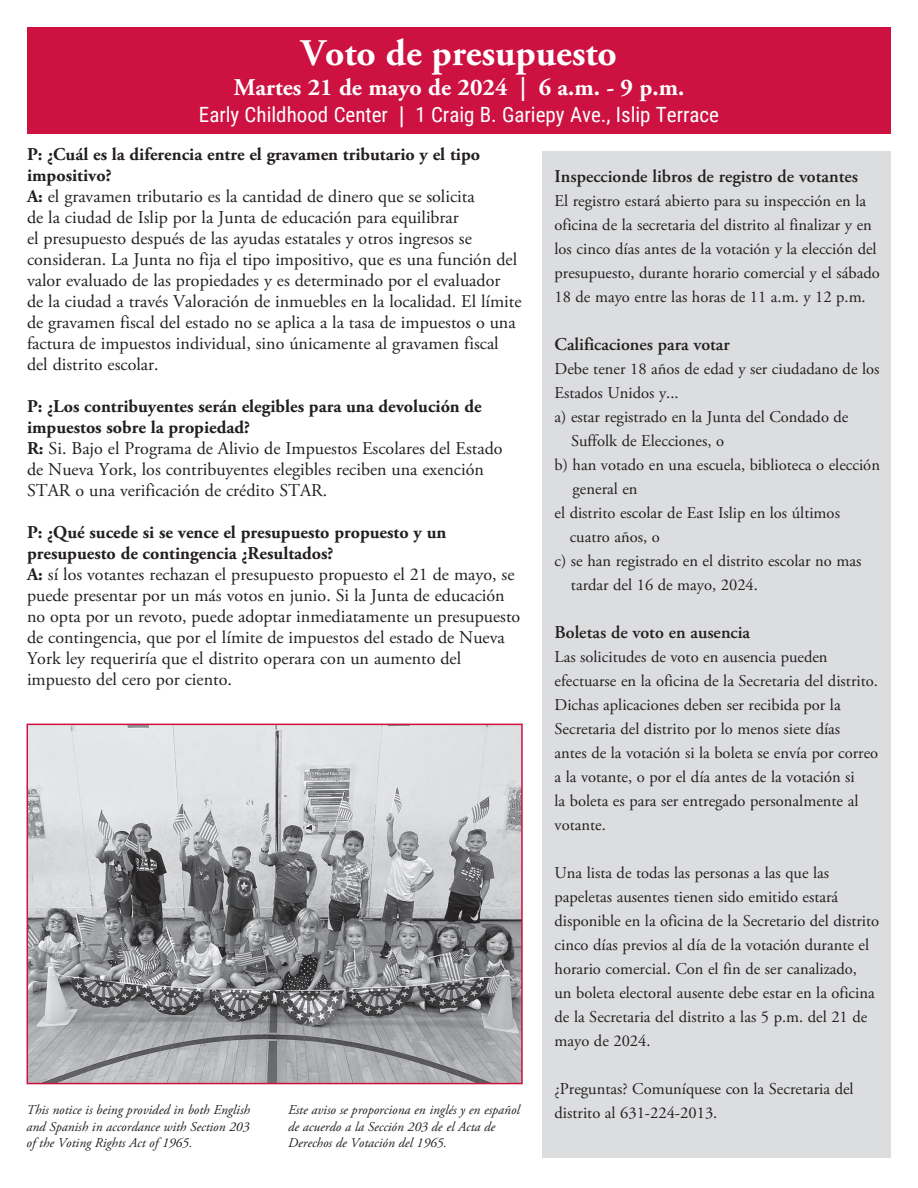
<style>
.page{position:relative;width:918px;height:1188px;background:#fff}
.page>*{position:absolute;margin:0;border:0;box-sizing:border-box;transform-origin:0 0}
.t1{font:700 37.5px "Adobe Garamond Pro";color:#fff}
.t2{font:700 24px "Adobe Garamond Pro";color:#fff}
.t3{font:21px "Roboto Condensed";color:#fff}
.t4{font:18px/21px "Adobe Garamond Pro";color:#231f20}
.t5{font:600 18px "Adobe Garamond Pro";color:#231f20}
.t6{font:16.5px/24px "Adobe Garamond Pro";color:#231f20}
.t7{font:italic 13.5px/16.2px "Adobe Garamond Pro";color:#231f20;text-align:justify}
.s1{font-family:"Adobe Garamond Pro";font-weight:700}
.s2{font-weight:700}
</style>
<div class="page">
<div style="left:542px;top:151px;width:349px;height:1007px;background:#dcdddf"></div>
<div style="left:27px;top:27px;width:864px;height:107px;background:#cd1141"></div>
<img style="left:30px;top:727px;width:490px;height:354px">
<div style="left:27px;top:724px;width:496px;height:360px;border:2px solid #cd1141"></div>
<h1 class="t1" style="left:301px;top:31px;width:317px">Voto de presupuesto</h1>
<h2 class="t2" style="left:234px;top:73px;width:452px">Martes 21 de mayo de 2024 | 6 a.m. - 9 p.m.</h2>
<p class="t3" style="left:199px;top:100px;width:522px">Early Childhood Center <span class="s1">|</span> 1 Craig B. Gariepy Ave., Islip Terrace</p>
<p class="t4" style="left:27px;top:144px;width:496px"><span class="s2">P: ¿Cuál es la diferencia entre el gravamen tributario y el tipo impositivo?<br>A:</span> el gravamen tributario es la cantidad de dinero que se solicita<br>de la ciudad de Islip por la Junta de educación para equilibrar<br>el presupuesto después de las ayudas estatales y otros ingresos se consideran. La Junta no fija el tipo impositivo, que es una función del valor evaluado de las propiedades y es determinado por el evaluador<br>de la ciudad a través Valoración de inmuebles en la localidad. El límite de gravamen fiscal del estado no se aplica a la tasa de impuestos o una factura de impuestos individual, sino únicamente al gravamen fiscal del distrito escolar.</p>
<p class="t4" style="left:27px;top:396px;width:477px"><span class="s2">P: ¿Los contribuyentes serán elegibles para una devolución de impuestos sobre la propiedad?<br>R:</span> Si. Bajo el Programa de Alivio de Impuestos Escolares del Estado de Nueva York, los contribuyentes elegibles reciben una exención STAR o una verificación de crédito STAR.</p>
<p class="t4" style="left:27px;top:522px;width:495px"><span class="s2">P: ¿Qué sucede si se vence el presupuesto propuesto y un presupuesto de contingencia ¿Resultados?<br>A:</span> sí los votantes rechazan el presupuesto propuesto el 21 de mayo, se puede presentar por un más votos en junio. Si la Junta de educación no opta por un revoto, puede adoptar inmediatamente un presupuesto de contingencia, que por el límite de impuestos del estado de Nueva York ley requeriría que el distrito operara con un aumento del impuesto del cero por ciento.</p>
<p class="t5" style="left:555px;top:165px;width:305px">Inspeccionde libros de registro de votantes</p>
<p class="t6" style="left:555px;top:189px;width:327px">El registro estará abierto para su inspección en la oficina de la secretaria del distrito al finalizar y en los cinco días antes de la votación y la elección del presupuesto, durante horario comercial y el sábado 18 de mayo entre las horas de 11 a.m. y 12 p.m.</p>
<p class="t5" style="left:555px;top:333px;width:177px">Calificaciones para votar</p>
<p class="t6" style="left:555px;top:357px;width:326px">Debe tener 18 años de edad y ser ciudadano de los</p>
<p class="t6" style="left:555px;top:381px;width:126px">Estados Unidos y...</p>
<p class="t6" style="left:555px;top:405px;width:295px">a) estar registrado en la Junta del Condado de</p>
<p class="t6" style="left:571px;top:429px;width:155px">Suffolk de Elecciones, o</p>
<p class="t6" style="left:555px;top:453px;width:327px">b) han votado en una escuela, biblioteca o elección</p>
<p class="t6" style="left:573px;top:477px;width:67px">general en</p>
<p class="t6" style="left:555px;top:501px;width:287px">el distrito escolar de East Islip en los últimos</p>
<p class="t6" style="left:570px;top:525px;width:92px">cuatro años, o</p>
<p class="t6" style="left:555px;top:549px;width:308px">c) se han registrado en el distrito escolar no mas</p>
<p class="t6" style="left:571px;top:573px;width:189px">tardar del 16 de mayo, 2024.</p>
<p class="t5" style="left:555px;top:621px;width:197px">Boletas de voto en ausencia</p>
<p class="t6" style="left:555px;top:645px;width:325px">Las solicitudes de voto en ausencia pueden efectuarse en la oficina de la Secretaria del distrito.<br>Dichas aplicaciones deben ser recibida por la Secretaria del distrito por lo menos siete días<br>antes de la votación si la boleta se envía por correo a la votante, o por el día antes de la votación si<br>la boleta es para ser entregado personalmente al votante.</p>
<p class="t6" style="left:555px;top:861px;width:326px">Una lista de todas las personas a las que las papeletas ausentes tienen sido emitido estará disponible en la oficina de la Secretario del distrito cinco días previos al día de la votación durante el horario comercial. Con el fin de ser canalizado,<br>un boleta electoral ausente debe estar en la oficina de la Secretaria del distrito a las 5 p.m. del 21 de mayo de 2024.</p>
<p class="t6" style="left:555px;top:1077px;width:301px">¿Preguntas? Comuníquese con la Secretaria del distrito al 631-224-2013.</p>
<p class="t7" style="left:27px;top:1102px;width:225px">This notice is being provided in both English and Spanish in accordance with Section 203 of the Voting Rights Act of 1965.</p>
<p class="t7" style="left:288px;top:1102px;width:233px;text-align:left">Este aviso se proporciona en inglés y en español de acuerdo a la Sección 203 de el Acta de<br>Derechos de Votación del 1965.</p>
</div>
